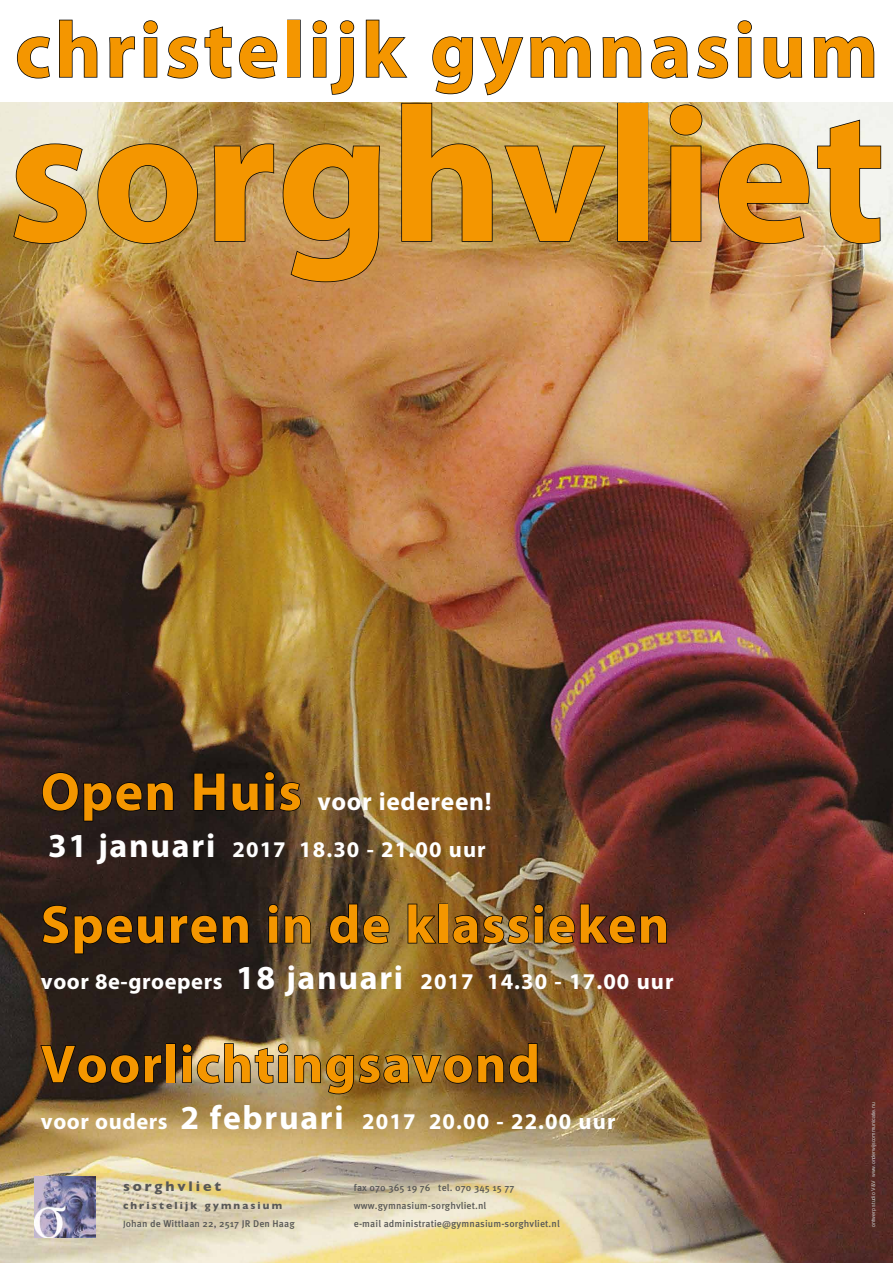
<style>
.page{position:relative;width:893px;height:1263px;background:#fff}
.page>*{position:absolute;margin:0;border:0;box-sizing:border-box;transform-origin:0 0}
.t1{font:700 193.5px "Myriad Pro";color:#f49600}
.t2{font:700 79.5px "Myriad Pro";letter-spacing:.05em;color:#f49600}
.t3{font:700 54px "Myriad Pro";letter-spacing:.025em;color:#f49600}
.t4{font:700 25.5px "Myriad Pro";letter-spacing:.025em;color:#fff}
.t5{font:700 22.5px "Myriad Pro";letter-spacing:.05em;color:#fff}
.t6{font:700 22.5px "Myriad Pro";letter-spacing:.025em;color:#fff}
.t7{font:700 14.25px "Gill Sans";letter-spacing:.2em;color:#575756}
.t8{font:700 10.5px "Gill Sans";letter-spacing:.2em;color:#575756}
.t9{font:500 9.75px/18px "Meta OT";letter-spacing:.01em;color:#575756}
.t10{font:5.25px "Helvetica";color:#c6c6c6}
.s1{font-size:54px;color:#f49600}
.s2{font-size:33.75px}
.s3{font-size:9px}
</style>
<div class="page">
<img style="left:0;top:103px;width:893px;height:1160px">
<img style="left:12px;top:143px;width:75px;height:102px">
<svg style="left:97px;top:143px;width:102px;height:102px;background:#b99b58"></svg>
<svg style="left:213px;top:143px;width:62px;height:99px;background:#af884e"></svg>
<svg style="left:282px;top:143px;width:99px;height:140px;background:#b48c50"></svg>
<svg style="left:401px;top:102px;width:92px;height:140px;background:#b89954"></svg>
<svg style="left:503px;top:144px;width:104px;height:98px;background:#b19048"></svg>
<div style="left:617px;top:103px;width:31px;height:139px;border:2px solid #000"></div>
<img style="left:670px;top:104px;width:33px;height:138px">
<img style="left:717px;top:143px;width:93px;height:102px">
<svg style="left:816px;top:119px;width:66px;height:126px"></svg>
<svg style="left:16px;top:36px;width:34px;height:43px"></svg>
<svg style="left:59px;top:19px;width:39px;height:59px"></svg>
<svg style="left:109px;top:36px;width:26px;height:42px"></svg>
<svg style="left:143px;top:20px;width:15px;height:58px"></svg>
<svg style="left:167px;top:26px;width:65px;height:53px"></svg>
<svg style="left:238px;top:36px;width:40px;height:43px"></svg>
<div style="left:287px;top:20px;width:14px;height:58px;border:2px solid #000"></div>
<svg style="left:312px;top:20px;width:43px;height:75px"></svg>
<svg style="left:365px;top:19px;width:43px;height:59px"></svg>
<svg style="left:432px;top:36px;width:159px;height:60px"></svg>
<svg style="left:602px;top:36px;width:40px;height:42px"></svg>
<svg style="left:651px;top:36px;width:37px;height:43px"></svg>
<svg style="left:697px;top:36px;width:32px;height:43px"></svg>
<svg style="left:737px;top:20px;width:15px;height:58px"></svg>
<svg style="left:763px;top:37px;width:40px;height:42px"></svg>
<svg style="left:813px;top:36px;width:62px;height:42px"></svg>
<svg style="left:41px;top:771px;width:133px;height:51px;background:#241a16"></svg>
<svg style="left:193px;top:770px;width:109px;height:42px;background:#291e16"></svg>
<svg style="left:41px;top:904px;width:208px;height:51px;background:#221916"></svg>
<svg style="left:268px;top:903px;width:44px;height:41px;background:#513e25"></svg>
<svg style="left:330px;top:903px;width:60px;height:42px;background:#493923"></svg>
<svg style="left:407px;top:903px;width:31px;height:41px"></svg>
<div style="left:438px;top:904px;width:10px;height:39px;border:2px solid #000"></div>
<img style="left:452px;top:903px;width:216px;height:42px">
<svg style="left:39px;top:1044px;width:124px;height:40px;background:#291d15"></svg>
<div style="left:166px;top:1043px;width:10px;height:40px;border:2px solid #000"></div>
<img style="left:181px;top:1042px;width:358px;height:53px">
<img style="left:34px;top:1176px;width:62px;height:61px">
<h2 class="t2" style="left:15px;top:-2px;width:865px">christelijk gymnasium</h2>
<h1 class="t1" style="left:8px;top:50px;width:879px">sorghvliet</h1>
<h3 class="t4" style="left:41px;top:785px;width:452px"><span class="s1">Open Huis</span> voor iedereen!</h3>
<h3 class="t5" style="left:48px;top:834px;width:439px"><span class="s2">31 januari</span> 2017 18.30 - 21.00 uur</h3>
<h3 class="t3" style="left:41px;top:889px;width:630px">Speuren in de klassieken</h3>
<h3 class="t6" style="left:41px;top:967px;width:634px">voor 8e-groepers <span class="s2">18 januari</span> 2017 14.30 - 17.00 uur</h3>
<h3 class="t3" style="left:41px;top:1029px;width:501px">Voorlichtingsavond</h3>
<h3 class="t5" style="left:41px;top:1106px;width:576px">voor ouders <span class="s2">2 februari</span> 2017 20.00 - 22.00 uur</h3>
<h3 class="t7" style="left:123px;top:1175px;width:99px">sorghvliet</h3>
<p class="t8" style="left:123px;top:1197px;width:161px">christelijk gymnasium</p>
<p class="t9" style="left:123px;top:1214px;width:173px"><span class="s3">J</span>ohan de Wittlaan 22, 2517 JR Den Haag</p>
<p class="t9" style="left:354px;top:1178px;width:207px">fax 070 365 19 76 tel. 070 345 15 77 www.gymnasium-sorghvliet.nl<br>e-mail administratie@gymnasium-sorghvliet.nl</p>
<p class="t10" style="left:869px;top:1227px;width:126px;rotate:-90deg">ontwerp studio V&amp;V www.onderwijscommunicatie.nu</p>
</div>
